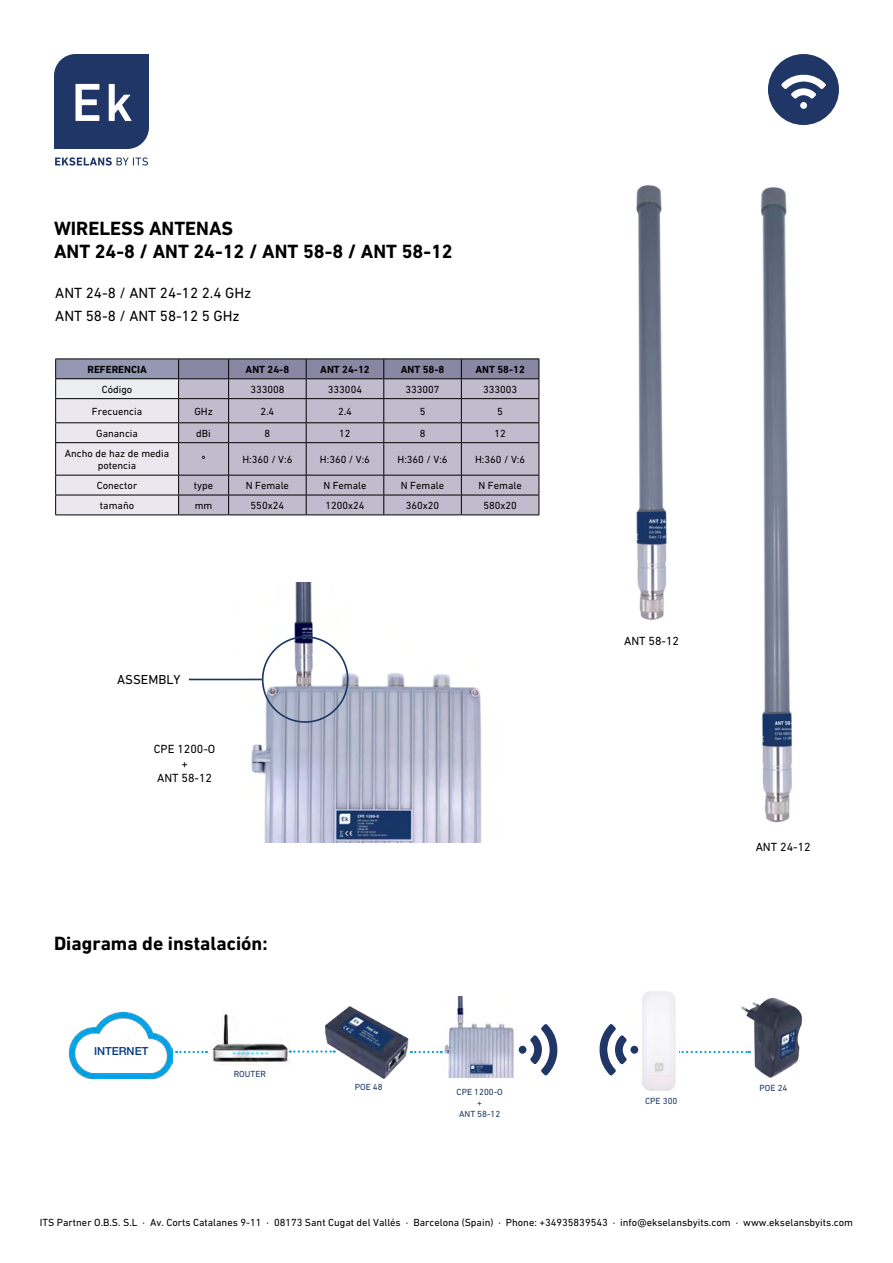
<style>
.page{position:relative;width:893px;height:1263px;background:#fff}
.page>*{position:absolute;margin:0;border:0;box-sizing:border-box;transform-origin:0 0}
.t1{font:700 19.5px/23.4px "DIN Next LT Pro";color:#000}
.t2{font:15px/22.2px "DIN Next LT Pro";color:#000}
.t3{font:13.2px "DIN Next LT Pro";color:#000}
.t4{font:12px/14.4px "DIN Next LT Pro";color:#000;text-align:center}
.t5{font:500 11.1px "Helvetica Neue LT Std";color:#003882}
.t6{font:10.5px/12.6px "DIN Next LT Pro";color:#000;text-align:center}
.t7{font:700 10.5px "DIN Next LT Pro";color:#000}
.t8{font:9px/10.8px "DIN Next LT Pro";color:#1f3666;text-align:center}
</style>
<div class="page">
<hr style="left:55px;top:358px;width:124px;height:1px;background:#000">
<hr style="left:179px;top:358px;width:50px;height:1px;background:#000">
<hr style="left:229px;top:358px;width:77px;height:1px;background:#000">
<hr style="left:306px;top:358px;width:78px;height:1px;background:#000">
<hr style="left:384px;top:358px;width:77px;height:1px;background:#000">
<hr style="left:461px;top:358px;width:78px;height:1px;background:#000">
<svg style="left:55px;top:359px;width:485px;height:156px;background:#b8b5c4"></svg>
<hr style="left:229px;top:514px;width:77px;height:1px;background:#000">
<hr style="left:306px;top:514px;width:78px;height:1px;background:#000">
<hr style="left:384px;top:514px;width:77px;height:1px;background:#000">
<hr style="left:461px;top:514px;width:78px;height:1px;background:#000">
<svg style="left:54px;top:54px;width:95px;height:95px;background:#3b4f79"></svg>
<svg style="left:55px;top:157px;width:93px;height:9px"></svg>
<svg style="left:768px;top:54px;width:71px;height:71px"></svg>
<img style="left:440px;top:996px;width:79px;height:81px">
<img style="left:325px;top:1006px;width:87px;height:72px">
<img style="left:69px;top:1012px;width:104px;height:66px">
<img style="left:212px;top:1014px;width:78px;height:50px">
<svg style="left:176px;top:1051px;width:31px;height:2px"></svg>
<svg style="left:290px;top:1050px;width:45px;height:3px"></svg>
<svg style="left:411px;top:1051px;width:31px;height:2px"></svg>
<svg style="left:679px;top:1051px;width:59px;height:2px"></svg>
<img style="left:638px;top:991px;width:38px;height:100px">
<img style="left:738px;top:997px;width:65px;height:81px">
<svg style="left:519px;top:1024px;width:39px;height:52px"></svg>
<svg style="left:599px;top:1024px;width:39px;height:52px"></svg>
<img style="left:760px;top:187px;width:32px;height:636px">
<img style="left:636px;top:185px;width:31px;height:435px">
<img style="left:237px;top:582px;width:245px;height:260px">
<div style="left:262px;top:636px;width:87px;height:87px;border:2px solid #1f3666;border-radius:50%"></div>
<hr style="left:189px;top:679px;width:73px;height:1px;background:#1f3666">
<h1 class="t1" style="left:54px;top:216px;width:400px">WIRELESS ANTENAS<br>ANT 24-8 / ANT 24-12 / ANT 58-8 / ANT 58-12</h1>
<h2 class="t2" style="left:55px;top:282px;width:198px">ANT 24-8 / ANT 24-12 2.4 GHz<br>ANT 58-8 / ANT 58-12 5 GHz</h2>
<p class="t7" style="left:87px;top:363px;width:61px">REFERENCIA</p>
<p class="t7" style="left:246px;top:363px;width:45px">ANT 24-8</p>
<p class="t7" style="left:320px;top:363px;width:51px">ANT 24-12</p>
<p class="t7" style="left:401px;top:363px;width:45px">ANT 58-8</p>
<p class="t7" style="left:475px;top:363px;width:51px">ANT 58-12</p>
<p class="t6" style="left:102px;top:383px;width:32px">Código</p>
<p class="t6" style="left:250px;top:383px;width:36px">333008</p>
<p class="t6" style="left:328px;top:383px;width:36px">333004</p>
<p class="t6" style="left:405px;top:383px;width:36px">333007</p>
<p class="t6" style="left:483px;top:383px;width:36px">333003</p>
<p class="t6" style="left:92px;top:405px;width:52px">Frecuencia</p>
<p class="t6" style="left:194px;top:405px;width:20px">GHz</p>
<p class="t6" style="left:260px;top:405px;width:15px">2.4</p>
<p class="t6" style="left:338px;top:405px;width:15px">2.4</p>
<p class="t6" style="left:420px;top:405px;width:7px">5</p>
<p class="t6" style="left:497px;top:405px;width:7px">5</p>
<p class="t6" style="left:96px;top:427px;width:43px">Ganancia</p>
<p class="t6" style="left:196px;top:427px;width:16px">dBi</p>
<p class="t6" style="left:265px;top:427px;width:7px">8</p>
<p class="t6" style="left:339px;top:427px;width:13px">12</p>
<p class="t6" style="left:420px;top:427px;width:7px">8</p>
<p class="t6" style="left:494px;top:427px;width:13px">12</p>
<p class="t6" style="left:65px;top:447px;width:106px">Ancho de haz de media potencia</p>
<p class="t6" style="left:202px;top:453px;width:5px">º</p>
<p class="t6" style="left:242px;top:453px;width:52px">H:360 / V:6</p>
<p class="t6" style="left:320px;top:453px;width:52px">H:360 / V:6</p>
<p class="t6" style="left:397px;top:453px;width:52px">H:360 / V:6</p>
<p class="t6" style="left:475px;top:453px;width:52px">H:360 / V:6</p>
<p class="t6" style="left:97px;top:479px;width:42px">Conector</p>
<p class="t6" style="left:194px;top:479px;width:21px">type</p>
<p class="t6" style="left:246px;top:479px;width:45px">N Female</p>
<p class="t6" style="left:323px;top:479px;width:45px">N Female</p>
<p class="t6" style="left:401px;top:479px;width:45px">N Female</p>
<p class="t6" style="left:478px;top:479px;width:45px">N Female</p>
<p class="t6" style="left:100px;top:499px;width:36px">tamaño</p>
<p class="t6" style="left:195px;top:499px;width:19px">mm</p>
<p class="t6" style="left:251px;top:499px;width:35px">550x24</p>
<p class="t6" style="left:325px;top:499px;width:41px">1200x24</p>
<p class="t6" style="left:406px;top:499px;width:35px">360x20</p>
<p class="t6" style="left:483px;top:499px;width:35px">580x20</p>
<p class="t3" style="left:117px;top:672px;width:65px">ASSEMBLY</p>
<p class="t4" style="left:154px;top:742px;width:63px">CPE 1200-O +<br>ANT 58-12</p>
<h1 class="t1" style="left:54px;top:932px;width:215px">Diagrama de instalación:</h1>
<p class="t5" style="left:94px;top:1045px;width:56px">INTERNET</p>
<p class="t8" style="left:234px;top:1068px;width:34px">ROUTER</p>
<p class="t8" style="left:355px;top:1081px;width:29px">POE 48</p>
<p class="t8" style="left:457px;top:1087px;width:48px">CPE 1200-O +<br>ANT 58-12</p>
<p class="t4" style="left:624px;top:634px;width:57px">ANT 58-12</p>
<p class="t4" style="left:756px;top:840px;width:57px">ANT 24-12</p>
<p class="t8" style="left:645px;top:1095px;width:34px">CPE 300</p>
<p class="t8" style="left:760px;top:1082px;width:29px">POE 24</p>
<p class="t6" style="left:40px;top:1216px;width:815px">ITS Partner O.B.S. S.L · Av. Corts Catalanes 9-11 · 08173 Sant Cugat del Vallés · Barcelona (Spain) · Phone: +34935839543 · info@ekselansbyits.com · www.ekselansbyits.com</p>
</div>
